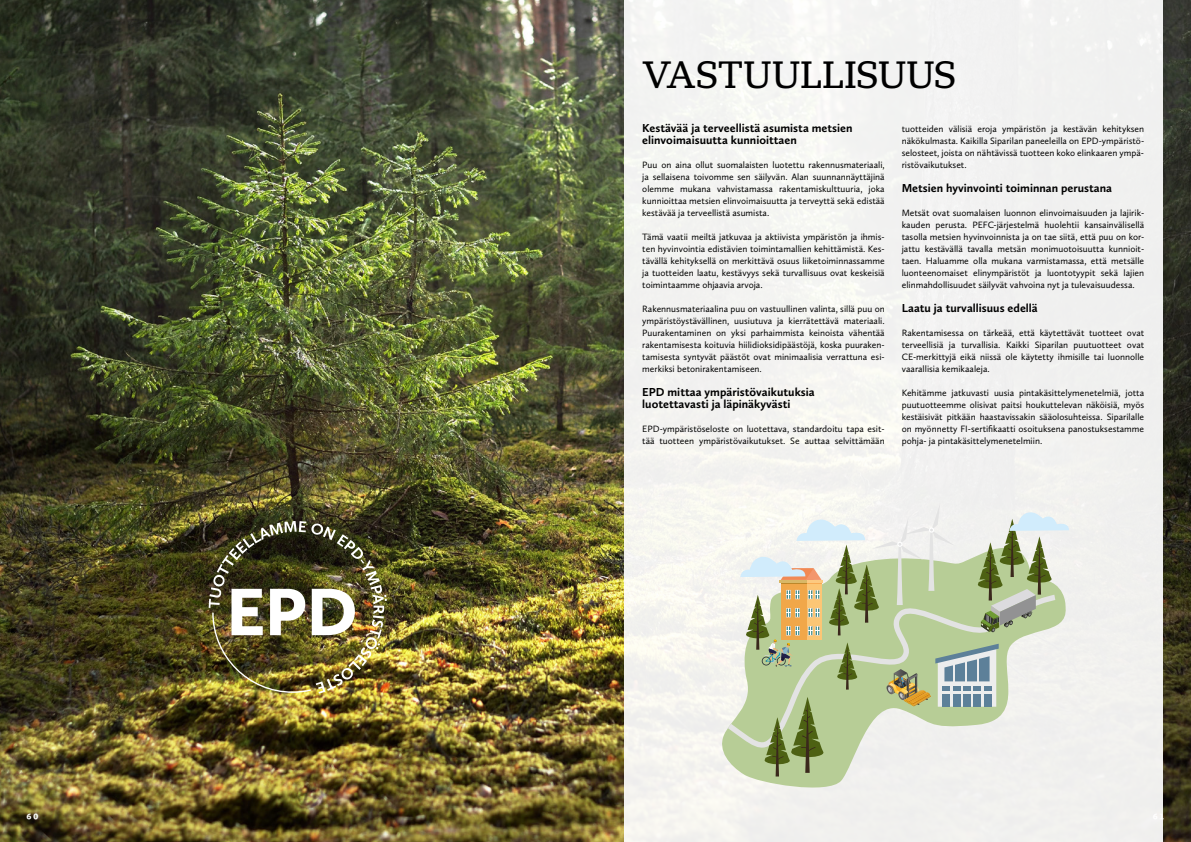
<style>
.page{position:relative;width:1191px;height:842px;background:#fff}
.page>*{position:absolute;margin:0;border:0;box-sizing:border-box;transform-origin:0 0}
.t1{font:40px "Jubilat";letter-spacing:.01em;color:#000}
.t2{font:700 14px "Calluna Sans";color:#fff}
.t3{font:700 12px/12px "Calluna Sans";color:#000}
.t4{font:9.5px/12px "Calluna Sans";color:#000;text-align:justify}
</style>
<div class="page">
<img style="left:0;top:0;width:1191px;height:842px">
<div style="left:624px;top:0;width:538px;height:842px;background:#f2f2f1"></div>
<svg style="left:717px;top:539px;width:128px;height:249px"></svg>
<svg style="left:722px;top:592px;width:18px;height:168px"></svg>
<svg style="left:740px;top:503px;width:329px;height:273px"></svg>
<img style="left:209px;top:521px;width:178px;height:173px">
<h2 class="t2" style="left:27px;top:809px;width:13px">60</h2>
<h1 class="t1" style="left:642px;top:50px;width:315px">VASTUULLISUUS</h1>
<p class="t3" style="left:642px;top:122px;width:212px">Kestävää ja terveellistä asumista metsien elinvoimaisuutta kunnioittaen</p>
<p class="t4" style="left:642px;top:159px;width:244px">Puu on aina ollut suomalaisten luotettu rakennusmateriaali, ja sellaisena toivomme sen säilyvän. Alan suunnannäyttäjinä olemme mukana vahvistamassa rakentamiskulttuuria, joka kunnioittaa metsien elinvoimaisuutta ja terveyttä sekä edistää kestävää ja terveellistä asumista.</p>
<p class="t4" style="left:642px;top:231px;width:244px">Tämä vaatii meiltä jatkuvaa ja aktiivista ympäristön ja ihmis&shy;ten hyvinvointia edistävien toimintamallien kehittämistä. Kes&shy;tävällä kehityksellä on merkittävä osuus liiketoiminnassamme ja tuotteiden laatu, kestävyys sekä turvallisuus ovat keskeisiä toimintaamme ohjaavia arvoja.</p>
<p class="t4" style="left:642px;top:303px;width:244px">Rakennusmateriaalina puu on vastuullinen valinta, sillä puu on ympäristöystävällinen, uusiutuva ja kierrätettävä materiaali.<br>Puurakentaminen on yksi parhaimmista keinoista vähentää rakentamisesta koituvia hiilidioksidipäästöjä, koska puuraken&shy;tamisesta syntyvät päästöt ovat minimaalisia verrattuna esi&shy;merkiksi betonirakentamiseen.</p>
<p class="t3" style="left:642px;top:386px;width:174px">EPD mittaa ympäristövaikutuksia luotettavasti ja läpinäkyvästi</p>
<p class="t4" style="left:642px;top:423px;width:244px">EPD-ympäristöseloste on luotettava, standardoitu tapa esit&shy;tää tuotteen ympäristövaikutukset. Se auttaa selvittämään</p>
<p class="t4" style="left:901px;top:123px;width:244px">tuotteiden välisiä eroja ympäristön ja kestävän kehityksen näkökulmasta. Kaikilla Siparilan paneeleilla on EPD-ympäristö&shy;selosteet, joista on nähtävissä tuotteen koko elinkaaren ympä&shy;ristövaikutukset.</p>
<p class="t3" style="left:901px;top:182px;width:212px">Metsien hyvinvointi toiminnan perustana</p>
<p class="t4" style="left:901px;top:207px;width:244px">Metsät ovat suomalaisen luonnon elinvoimaisuuden ja lajirik&shy;kauden perusta. PEFC-järjestelmä huolehtii kansainvälisellä tasolla metsien hyvinvoinnista ja on tae siitä, että puu on kor&shy;jattu kestävällä tavalla metsän monimuotoisuutta kunnioit&shy;taen. Haluamme olla mukana varmistamassa, että metsälle luonteenomaiset elinympäristöt ja luontotyypit sekä lajien elinmahdollisuudet säilyvät vahvoina nyt ja tulevaisuudessa.</p>
<p class="t3" style="left:901px;top:302px;width:138px">Laatu ja turvallisuus edellä</p>
<p class="t4" style="left:901px;top:327px;width:244px">Rakentamisessa on tärkeää, että käytettävät tuotteet ovat terveellisiä ja turvallisia. Kaikki Siparilan puutuotteet ovat CE-merkittyjä eikä niissä ole käytetty ihmisille tai luonnolle vaarallisia kemikaaleja.</p>
<p class="t4" style="left:901px;top:387px;width:244px">Kehitämme jatkuvasti uusia pintakäsittelymenetelmiä, jotta puutuotteemme olisivat paitsi houkuttelevan näköisiä, myös kestäisivät pitkään haastavissakin sääolosuhteissa. Siparilalle on myönnetty FI-sertifikaatti osoituksena panostuksestamme pohja- ja pintakäsittelymenetelmiin.</p>
</div>
